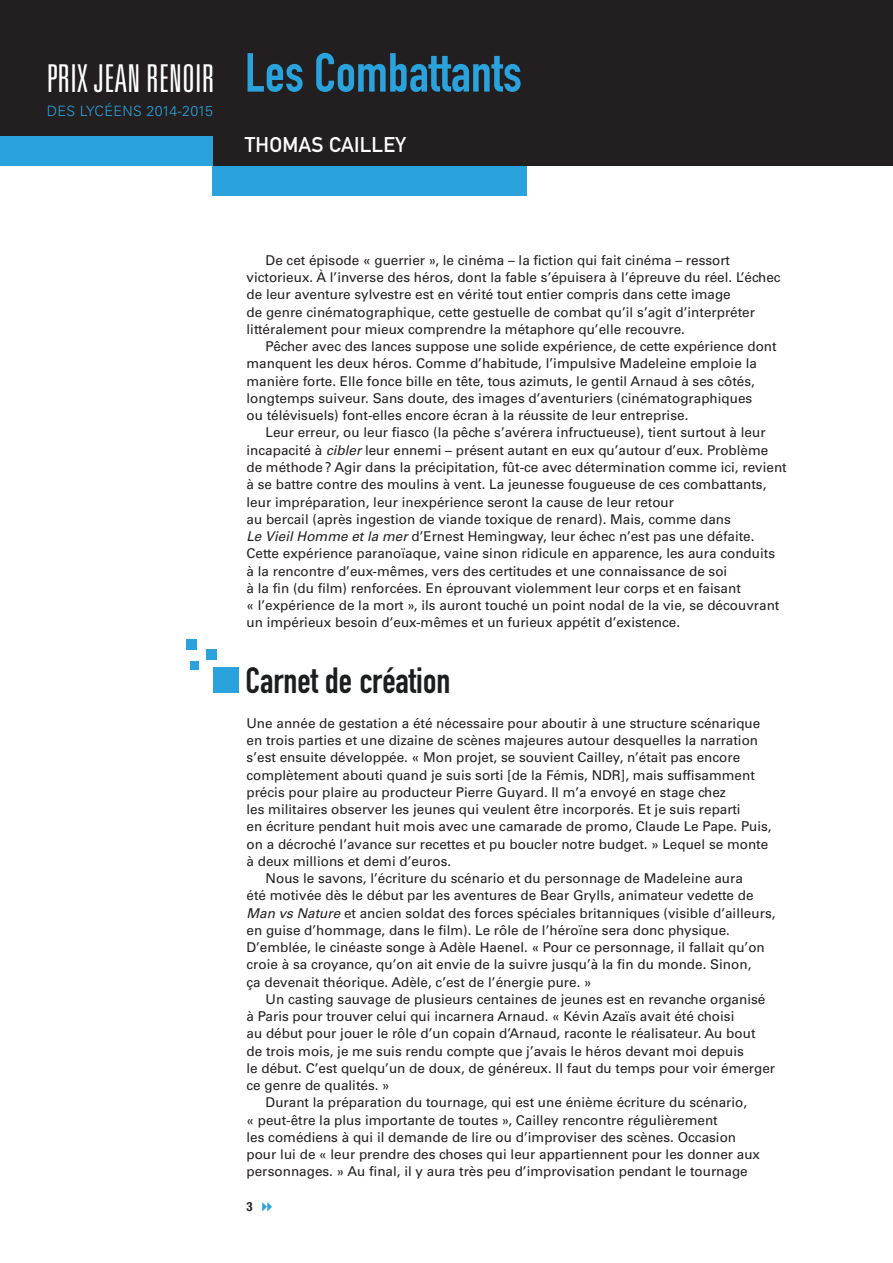
<style>
.page{position:relative;width:893px;height:1263px;background:#fff}
.page>*{position:absolute;margin:0;border:0;box-sizing:border-box;transform-origin:0 0}
.t1{font:54px "DIN Engschrift Std";color:#2aa2db}
.t2{font:300 ultra-condensed 38.4px "Univers LT Std";letter-spacing:.005em;color:#fff}
.t3{font:36px "DIN Engschrift Std";color:#1b1d1f}
.t4{font:21px "DIN Mittelschrift Std";letter-spacing:.01em;color:#fff}
.t5{font:300 14.25px "Univers LT Std";letter-spacing:.025em;color:#2aa2db}
.t6{font:13.5px/17.2px "Univers LT Std";color:#231f20}
.t7{font:700 condensed 12.75px "Helvetica Neue LT Std";color:#231f20}
.s1{font-style:italic}
</style>
<div class="page">
<div style="left:0;top:0;width:893px;height:166px;background:#231f20"></div>
<div style="left:0;top:136px;width:213px;height:30px;background:#2aa2db"></div>
<div style="left:213px;top:166px;width:314px;height:30px;background:#2aa2db"></div>
<div style="left:206px;top:649px;width:11px;height:11px;background:#2aa2db"></div>
<div style="left:186px;top:639px;width:11px;height:10px;background:#2aa2db"></div>
<div style="left:190px;top:661px;width:9px;height:9px;background:#2aa2db"></div>
<div style="left:213px;top:668px;width:26px;height:25px;background:#2aa2db"></div>
<h2 class="t2" style="left:47px;top:58px;width:169px">PRIX JEAN RENOIR</h2>
<p class="t5" style="left:47px;top:102px;width:168px">DES LYCÉENS 2014-2015</p>
<h1 class="t1" style="left:245px;top:41px;width:278px">Les Combattants</h1>
<h3 class="t4" style="left:245px;top:132px;width:162px">THOMAS CAILLEY</h3>
<p class="t6" style="left:246px;top:252px;width:536px;text-indent:19px">De cet épisode « guerrier », le cinéma – la fiction qui fait cinéma – ressort victorieux. À l’inverse des héros, dont la fable s’épuisera à l’épreuve du réel. L’échec de leur aventure sylvestre est en vérité tout entier compris dans cette image<br>de genre cinématographique, cette gestuelle de combat qu’il s’agit d’interpréter littéralement pour mieux comprendre la métaphore qu’elle recouvre.</p>
<p class="t6" style="left:246px;top:338px;width:532px;text-indent:19px">Pêcher avec des lances suppose une solide expérience, de cette expérience dont manquent les deux héros. Comme d’habitude, l’impulsive Madeleine emploie la manière forte. Elle fonce bille en tête, tous azimuts, le gentil Arnaud à ses côtés, longtemps suiveur. Sans doute, des images d’aventuriers (cinématographiques<br>ou télévisuels) font-elles encore écran à la réussite de leur entreprise.</p>
<p class="t6" style="left:246px;top:424px;width:542px;text-indent:19px">Leur erreur, ou leur fiasco (la pêche s’avérera infructueuse), tient surtout à leur incapacité à <span class="s1">cibler</span> leur ennemi – présent autant en eux qu’autour d’eux. Problème de méthode? Agir dans la précipitation, fût-ce avec détermination comme ici, revient à se battre contre des moulins à vent. La jeunesse fougueuse de ces combattants, leur impréparation, leur inexpérience seront la cause de leur retour<br>au bercail (après ingestion de viande toxique de renard). Mais, comme dans<br><span class="s1">Le Vieil Homme et la mer</span> d’Ernest Hemingway, leur échec n’est pas une défaite.<br>Cette expérience paranoïaque, vaine sinon ridicule en apparence, les aura conduits<br>à la rencontre d’eux-mêmes, vers des certitudes et une connaissance de soi<br>à la fin (du film) renforcées. En éprouvant violemment leur corps et en faisant<br>« l’expérience de la mort », ils auront touché un point nodal de la vie, se découvrant un impérieux besoin d’eux-mêmes et un furieux appétit d’existence.</p>
<h3 class="t3" style="left:246px;top:659px;width:206px">Carnet de création</h3>
<p class="t6" style="left:246px;top:714px;width:515px">Une année de gestation a été nécessaire pour aboutir à une structure scénarique</p>
<p class="t6" style="left:246px;top:732px;width:513px">en trois parties et une dizaine de scènes majeures autour desquelles la narration</p>
<p class="t6" style="left:246px;top:749px;width:495px">s’est ensuite développée. « Mon projet, se souvient Cailley, n’était pas encore</p>
<p class="t6" style="left:246px;top:766px;width:510px">complètement abouti quand je suis sorti [de la Fémis, NDR], mais suffisamment</p>
<p class="t6" style="left:246px;top:783px;width:481px">précis pour plaire au producteur Pierre Guyard. Il m’a envoyé en stage chez</p>
<p class="t6" style="left:246px;top:801px;width:496px">les militaires observer les jeunes qui veulent être incorporés. Et je suis reparti</p>
<p class="t6" style="left:246px;top:818px;width:527px">en écriture pendant huit mois avec une camarade de promo, Claude Le Pape. Puis,</p>
<p class="t6" style="left:246px;top:835px;width:523px">on a décroché l’avance sur recettes et pu boucler notre budget. » Lequel se monte</p>
<p class="t6" style="left:246px;top:852px;width:206px">à deux millions et demi d’euros.</p>
<p class="t6" style="left:266px;top:870px;width:479px">Nous le savons, l’écriture du scénario et du personnage de Madeleine aura</p>
<p class="t6" style="left:246px;top:887px;width:509px">été motivée dès le début par les aventures de Bear Grylls, animateur vedette de</p>
<p class="t6" style="left:246px;top:904px;width:531px"><span class="s1">Man vs Nature</span> et ancien soldat des forces spéciales britanniques (visible d’ailleurs,</p>
<p class="t6" style="left:246px;top:921px;width:485px">en guise d’hommage, dans le film). Le rôle de l’héroïne sera donc physique.</p>
<p class="t6" style="left:246px;top:939px;width:520px">D’emblée, le cinéaste songe à Adèle Haenel. « Pour ce personnage, il fallait qu’on</p>
<p class="t6" style="left:246px;top:956px;width:506px">croie à sa croyance, qu’on ait envie de la suivre jusqu’à la fin du monde. Sinon,</p>
<p class="t6" style="left:246px;top:973px;width:347px">ça devenait théorique. Adèle, c’est de l’énergie pure. »</p>
<p class="t6" style="left:266px;top:990px;width:501px">Un casting sauvage de plusieurs centaines de jeunes est en revanche organisé</p>
<p class="t6" style="left:246px;top:1008px;width:489px">à Paris pour trouver celui qui incarnera Arnaud. « Kévin Azaïs avait été choisi</p>
<p class="t6" style="left:246px;top:1025px;width:510px">au début pour jouer le rôle d’un copain d’Arnaud, raconte le réalisateur. Au bout</p>
<p class="t6" style="left:246px;top:1042px;width:499px">de trois mois, je me suis rendu compte que j’avais le héros devant moi depuis</p>
<p class="t6" style="left:246px;top:1059px;width:530px">le début. C’est quelqu’un de doux, de généreux. Il faut du temps pour voir émerger</p>
<p class="t6" style="left:246px;top:1077px;width:145px">ce genre de qualités. »</p>
<p class="t6" style="left:266px;top:1094px;width:483px">Durant la préparation du tournage, qui est une énième écriture du scénario,</p>
<p class="t6" style="left:246px;top:1111px;width:473px">« peut-être la plus importante de toutes », Cailley rencontre régulièrement</p>
<p class="t6" style="left:246px;top:1128px;width:491px">les comédiens à qui il demande de lire ou d’improviser des scènes. Occasion</p>
<p class="t6" style="left:246px;top:1146px;width:515px">pour lui de « leur prendre des choses qui leur appartiennent pour les donner aux</p>
<p class="t6" style="left:246px;top:1163px;width:503px">personnages. » Au final, il y aura très peu d’improvisation pendant le tournage</p>
<p class="t7" style="left:247px;top:1199px;width:8px">3</p>
</div>
